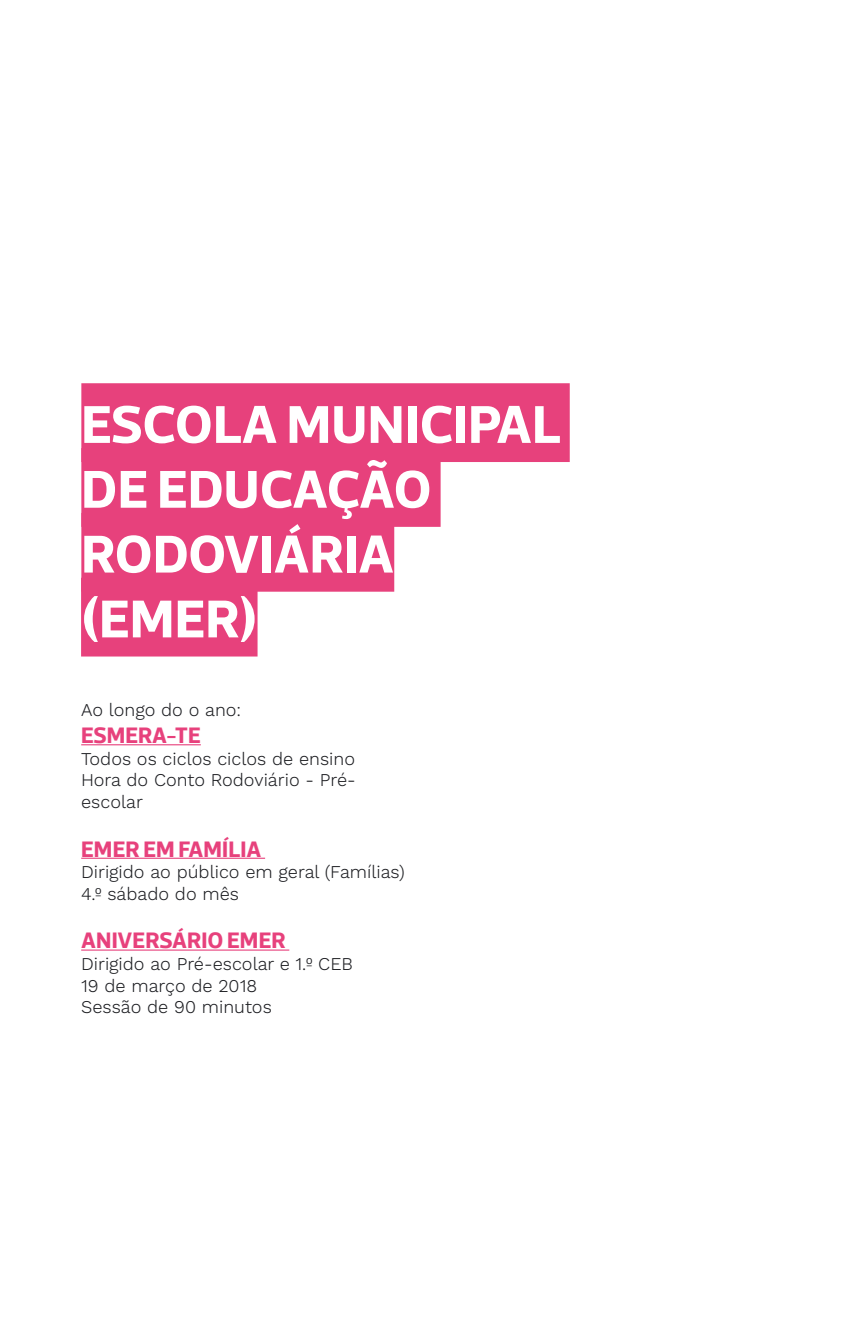
<style>
.page{position:relative;width:862px;height:1340px;background:#fff}
.page>*{position:absolute;margin:0;border:0;box-sizing:border-box;transform-origin:0 0}
.t1{font:700 54px/64.8px "Acto CTT";color:#fff}
.t2{font:700 22.5px "Acto CTT";letter-spacing:.005em;color:#e7417c}
.t3{font:300 18px/21.6px "Work Sans";color:#1b1c20}
</style>
<div class="page">
<div style="left:81px;top:383px;width:488px;height:79px;background:#e7417c"></div>
<div style="left:81px;top:448px;width:359px;height:79px;background:#e7417c"></div>
<div style="left:81px;top:513px;width:313px;height:78px;background:#e7417c"></div>
<div style="left:81px;top:577px;width:176px;height:79px;background:#e7417c"></div>
<hr style="left:81px;top:744px;width:120px;height:1px;background:#e7417c">
<hr style="left:81px;top:857px;width:184px;height:1px;background:#e7417c">
<hr style="left:81px;top:949px;width:208px;height:1px;background:#e7417c">
<h1 class="t1" style="left:81px;top:390px;width:481px">ESCOLA MUNICIPAL<br>DE EDUCAÇÃO<br>RODOVIÁRIA (EMER)</h1>
<p class="t3" style="left:81px;top:700px;width:161px">Ao longo do o ano:</p>
<p class="t2" style="left:81px;top:721px;width:121px">ESMERA-TE</p>
<p class="t3" style="left:81px;top:748px;width:276px;text-align:justify">Todos os ciclos ciclos de ensino Hora do Conto Rodoviário - Pré&shy;escolar</p>
<p class="t2" style="left:81px;top:835px;width:182px">EMER EM FAMÍLIA</p>
<p class="t3" style="left:81px;top:862px;width:325px">Dirigido ao público em geral (Famílias)<br>4.º sábado do mês</p>
<p class="t2" style="left:81px;top:927px;width:206px">ANIVERSÁRIO EMER</p>
<p class="t3" style="left:81px;top:953px;width:273px">Dirigido ao Pré-escolar e 1.º CEB<br>19 de março de 2018<br>Sessão de 90 minutos</p>
</div>
